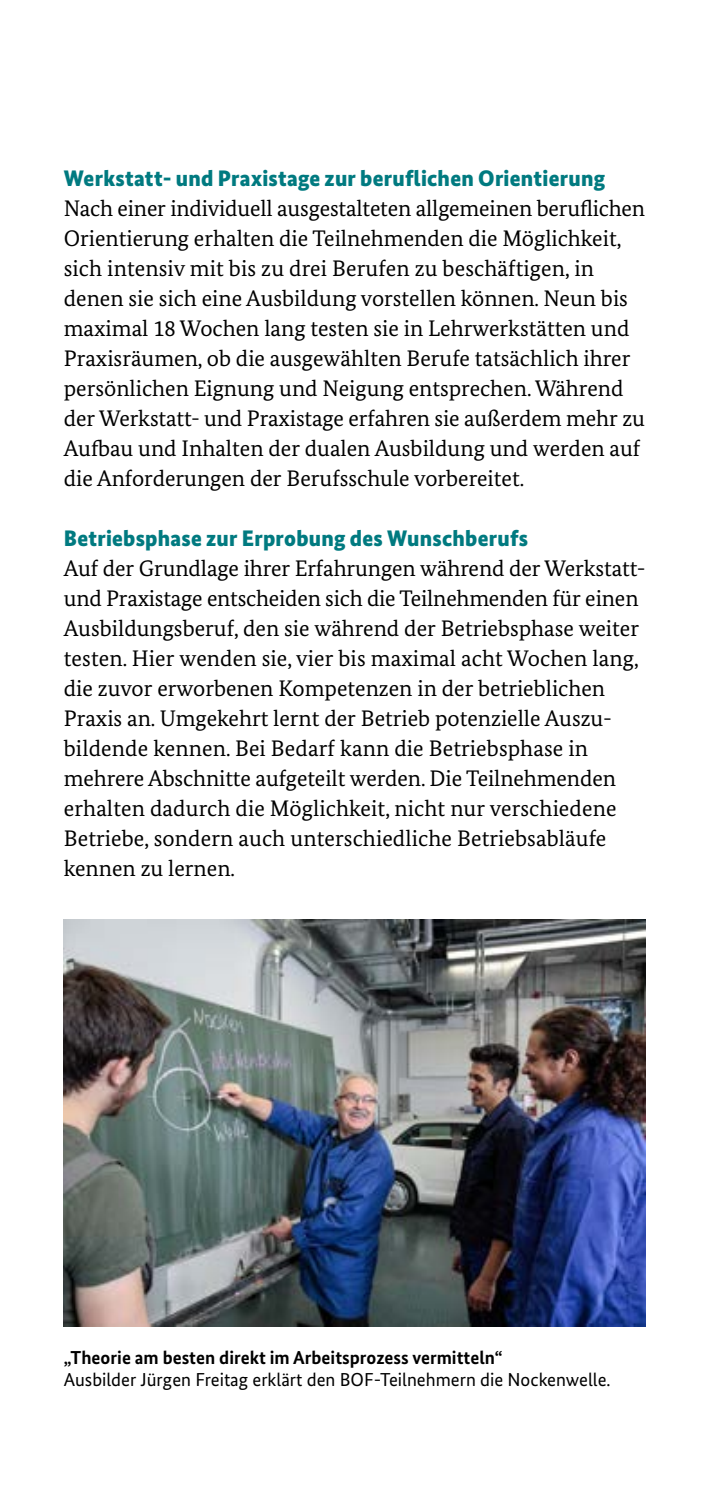
<style>
.page{position:relative;width:709px;height:1489px;background:#fff}
.page>*{position:absolute;margin:0;border:0;box-sizing:border-box;transform-origin:0 0}
._08_Fliesstext{font:22.5px/30px "Bundes Serif";color:#000}
.H2_Subheadline{font:900 22.5px "Bundes Sans";letter-spacing:.01em;color:#007a80}
._08_Fliesstext-2{font:18.75px "Bundes Sans";color:#000}
._08_Fliesstext-3{font:700 18.75px "Bundes Sans";color:#000}
</style>
<div class="page">
<img style="left:64px;top:919px;width:581px;height:407px">
<h2 class="H2_Subheadline" style="left:64px;top:165px;width:543px">Werkstatt- und Praxistage zur beruflichen Orientierung</h2>
<p class="_08_Fliesstext" style="left:64px;top:193px;width:583px">Nach einer individuell ausgestalteten allgemeinen beruf-lichen Orientierung erhalten die Teilnehmenden die Möglichkeit, sich intensiv mit bis zu drei Berufen zu beschäftigen, in denen sie sich eine Ausbildung vorstellen können. Neun bis maximal 18 Wochen lang testen sie in Lehrwerkstätten und Praxisräumen, ob die ausgewählten Berufe tatsächlich ihrer persönlichen Eignung und Neigung entsprechen. Während der Werkstatt- und Praxistage erfahren sie außerdem mehr zu Aufbau und Inhalten der dualen Ausbildung und werden auf die Anforderungen der Berufsschule vorbereitet.</p>
<h2 class="H2_Subheadline" style="left:64px;top:525px;width:466px">Betriebsphase zur Erprobung des Wunschberufs</h2>
<p class="_08_Fliesstext" style="left:64px;top:553px;width:583px">Auf der Grundlage ihrer Erfahrungen während der Werkstatt&shy;und Praxistage entscheiden sich die Teilnehmenden für einen Ausbildungsberuf, den sie während der Betriebsphase weiter testen. Hier wenden sie, vier bis maximal acht Wochen lang, die zuvor erworbenen Kompetenzen in der betrieblichen Praxis an. Umgekehrt lernt der Betrieb potenzielle Auszu&shy;bildende kennen. Bei Bedarf kann die Betriebsphase in mehrere Abschnitte aufgeteilt werden. Die Teilnehmenden erhalten dadurch die Möglichkeit, nicht nur verschiedene Betriebe, sondern auch unterschiedliche Betriebsabläufe kennen zu lernen.</p>
<p class="_08_Fliesstext-3" style="left:64px;top:1346px;width:440px">„Theorie am besten direkt im Arbeitsprozess vermitteln“</p>
<p class="_08_Fliesstext-2" style="left:64px;top:1368px;width:548px">Ausbilder Jürgen Freitag erklärt den BOF-Teilnehmern die Nockenwelle.</p>
</div>
